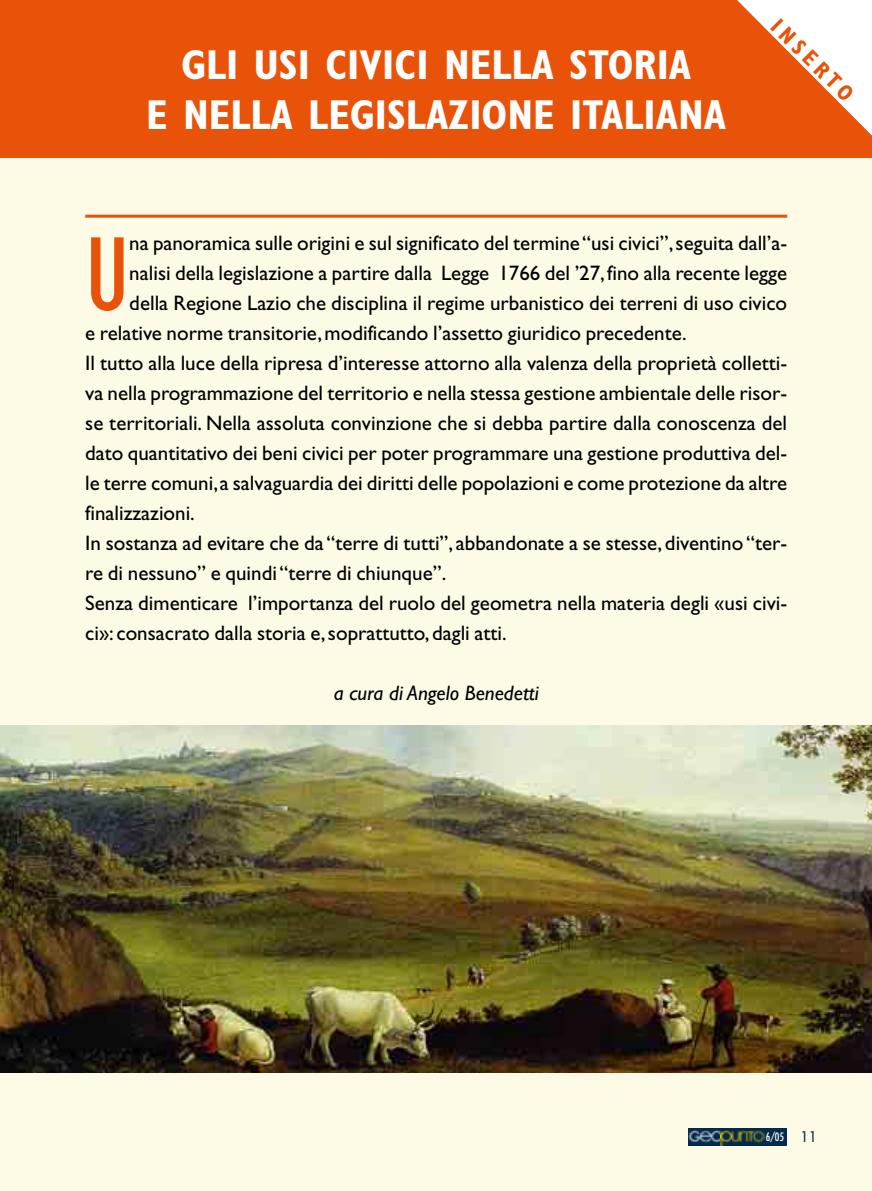
<style>
.page{position:relative;width:872px;height:1191px;background:#fdfae6}
.page>*{position:absolute;margin:0;border:0;box-sizing:border-box;transform-origin:0 0}
.t1{font:condensed 108.75px "Gill Sans";color:#e95209}
.t2{font:700 condensed 45px "Gill Sans";color:#e95209}
.t3{font:700 condensed 42px/50.4px "Gill Sans";color:#fff;text-align:center}
.t4{font:700 condensed 22.5px "Gill Sans";color:#e95209}
.t5{font:21px "Gill Sans";color:#000}
.t6{font:italic 21px "Gill Sans";color:#000}
.t7{font:14.25px "Futura";color:#042b4c}
.t8{font:condensed 11.25px "Futura";color:#fff}
</style>
<div class="page">
<div style="left:0;top:0;width:872px;height:157px;background:#e95209"></div>
<div style="left:687px;top:1128px;width:99px;height:17px;background:#042b4c"></div>
<svg style="left:687px;top:1128px;width:1px;height:17px"></svg>
<img style="left:688px;top:1130px;width:33px;height:15px">
<svg style="left:721px;top:1130px;width:43px;height:15px"></svg>
<hr style="left:85px;top:215px;width:702px;height:3px;background:#e95209">
<svg style="left:737px;top:0;width:135px;height:136px"></svg>
<img style="left:0;top:725px;width:872px;height:347px">
<h3 class="t3" style="left:146px;top:44px;width:581px">GLI USI CIVICI NELLA STORIA<br>E NELLA LEGISLAZIONE ITALIANA</h3>
<h2 class="t2" style="left:418px;top:87px;width:38px">...</h2>
<p class="t4" style="left:780px;top:17px;width:108px;rotate:45deg">INSERTO</p>
<h1 class="t1" style="left:85px;top:236px;width:46px">U</h1>
<p class="t5" style="left:129px;top:236px;width:659px">na panoramica sulle origini e sul significato del termine “usi civici”,seguita dall’a-</p>
<p class="t5" style="left:129px;top:266px;width:659px">nalisi della legislazione a partire dalla Legge 1766 del ’27,fino alla recente legge</p>
<p class="t5" style="left:129px;top:296px;width:659px">della Regione Lazio che disciplina il regime urbanistico dei terreni di uso civico</p>
<p class="t5" style="left:85px;top:326px;width:603px">e relative norme transitorie,modificando l’assetto giuridico precedente.</p>
<p class="t5" style="left:85px;top:356px;width:703px">Il tutto alla luce della ripresa d’interesse attorno alla valenza della proprietà colletti-</p>
<p class="t5" style="left:85px;top:386px;width:703px">va nella programmazione del territorio e nella stessa gestione ambientale delle risor-</p>
<p class="t5" style="left:85px;top:416px;width:703px">se territoriali. Nella assoluta convinzione che si debba partire dalla conoscenza del</p>
<p class="t5" style="left:85px;top:446px;width:703px">dato quantitativo dei beni civici per poter programmare una gestione produttiva del-</p>
<p class="t5" style="left:85px;top:476px;width:703px">le terre comuni,a salvaguardia dei diritti delle popolazioni e come protezione da altre</p>
<p class="t5" style="left:85px;top:506px;width:111px">finalizzazioni.</p>
<p class="t5" style="left:85px;top:536px;width:703px">In sostanza ad evitare che da “terre di tutti”,abbandonate a se stesse,diventino “ter-</p>
<p class="t5" style="left:85px;top:566px;width:362px">re di nessuno” e quindi “terre di chiunque”.</p>
<p class="t5" style="left:85px;top:596px;width:703px">Senza dimenticare l’importanza del ruolo del geometra nella materia degli «usi civi-</p>
<p class="t5" style="left:85px;top:626px;width:423px">ci»:consacrato dalla storia e,soprattutto,dagli atti.</p>
<p class="t6" style="left:333px;top:686px;width:206px">a cura di Angelo Benedetti</p>
<p class="t8" style="left:765px;top:1131px;width:20px">6/05</p>
<p class="t7" style="left:800px;top:1129px;width:18px">11</p>
</div>
